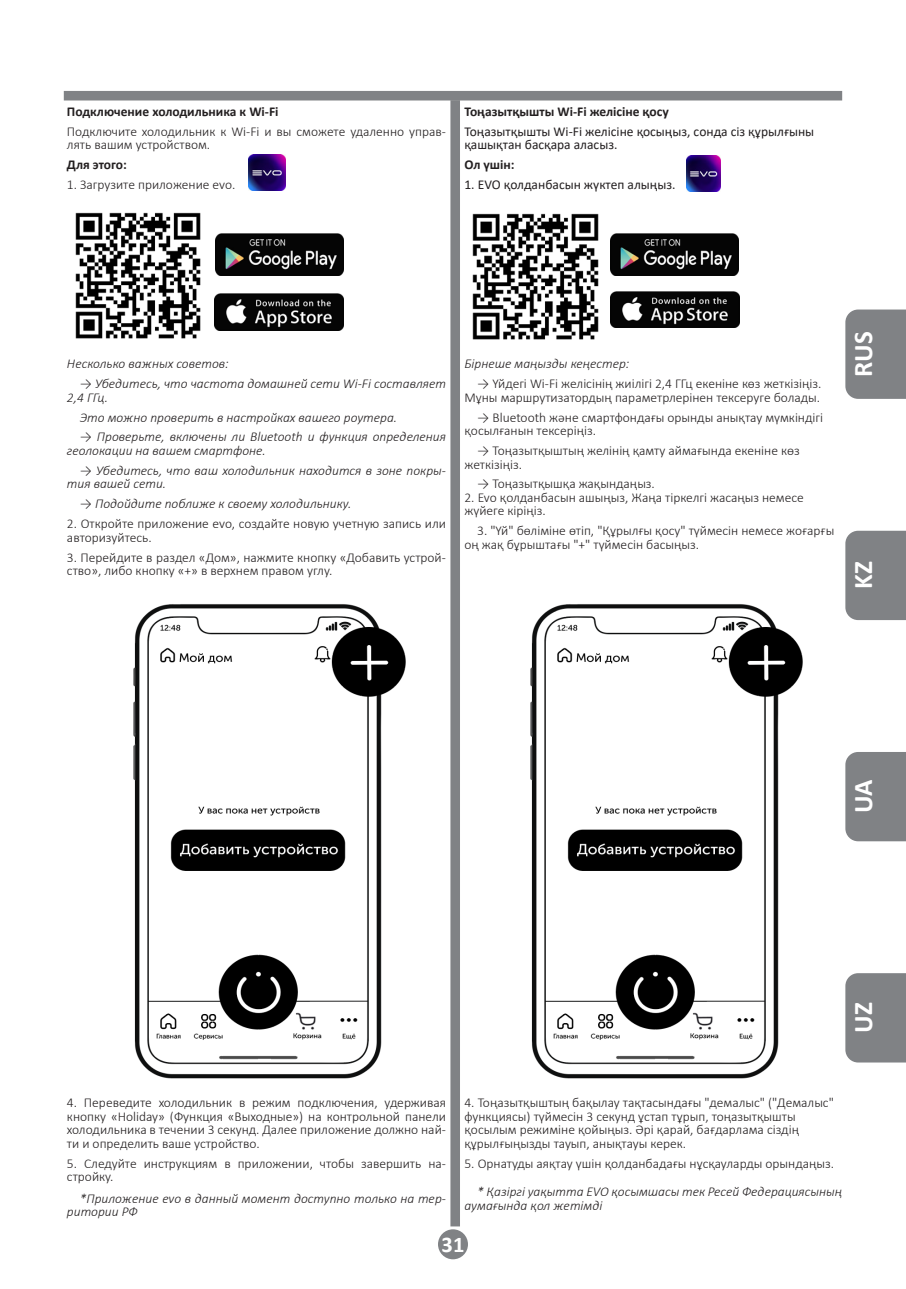
<style>
.page{position:relative;width:906px;height:1289px;background:#fff}
.page>*{position:absolute;margin:0;border:0;box-sizing:border-box;transform-origin:0 0}
.t1{font:700 27px "Calibri";color:#fff}
.t2{font:700 22.5px "Calibri";color:#fff}
.t3{font:300 13.5px/13.5px "Calibri";color:#231f20}
.t4{font:italic 300 13.5px/13.5px "Calibri";color:#231f20}
.t5{font:13.5px/13.5px "Calibri";color:#231f20}
.t6{font:700 13.5px "Calibri";color:#231f20}
</style>
<div class="page">
<div style="left:64px;top:91px;width:778px;height:9px;background:#808285"></div>
<div style="left:438px;top:1229px;width:30px;height:30px;background:#808285;border-radius:50%"></div>
<div style="left:845px;top:752px;width:61px;height:89px;background:#808285"></div>
<div style="left:845px;top:530px;width:61px;height:90px;background:#808285"></div>
<div style="left:845px;top:309px;width:61px;height:90px;background:#808285"></div>
<div style="left:845px;top:973px;width:61px;height:89px;background:#808285"></div>
<img style="left:249px;top:154px;width:36px;height:36px">
<img style="left:75px;top:212px;width:126px;height:127px">
<img style="left:215px;top:233px;width:128px;height:42px">
<img style="left:215px;top:294px;width:128px;height:36px">
<img style="left:686px;top:156px;width:34px;height:35px">
<img style="left:472px;top:213px;width:127px;height:127px">
<img style="left:610px;top:233px;width:128px;height:42px">
<img style="left:610px;top:291px;width:129px;height:37px">
<div style="left:450px;top:100px;width:10px;height:1126px;background:#808285"></div>
<img style="left:133px;top:604px;width:273px;height:475px">
<img style="left:530px;top:604px;width:273px;height:475px">
<p class="t6" style="left:67px;top:102px;width:213px">Подключение холодильника к Wi-Fi</p>
<p class="t3" style="left:67px;top:124px;width:380px">Подключите холодильник к Wi-Fi и вы сможете удаленно управ&shy;лять вашим устройством.</p>
<p class="t6" style="left:67px;top:155px;width:61px">Для этого:</p>
<p class="t3" style="left:67px;top:178px;width:170px">1. Загрузите приложение evo.</p>
<p class="t6" style="left:464px;top:102px;width:206px">Тоңазытқышты Wi-Fi желісіне қосу</p>
<p class="t5" style="left:464px;top:124px;width:351px">Тоңазытқышты Wi-Fi желісіне қосыңыз, сонда сіз құрылғыны қашықтан басқара аласыз.</p>
<p class="t6" style="left:464px;top:155px;width:52px">Ол үшін:</p>
<p class="t5" style="left:464px;top:177px;width:212px">1. EVO қолданбасын жүктеп алыңыз.</p>
<p class="t4" style="left:67px;top:357px;width:163px">Несколько важных советов:</p>
<p class="t4" style="left:67px;top:377px;width:380px;text-indent:13px">→ Убедитесь, что частота домашней сети Wi-Fi составляет<br>2,4 ГГц.</p>
<p class="t4" style="left:80px;top:410px;width:319px">Это можно проверить в настройках вашего роутера.</p>
<p class="t4" style="left:67px;top:430px;width:380px;text-indent:13px">→ Проверьте, включены ли Bluetooth и функция определения геолокации на вашем смартфоне.</p>
<p class="t4" style="left:67px;top:463px;width:380px;text-indent:13px">→ Убедитесь, что ваш холодильник находится в зоне покры&shy;тия вашей сети.</p>
<p class="t4" style="left:80px;top:497px;width:273px">→ Подойдите поближе к своему холодильнику.</p>
<p class="t3" style="left:67px;top:517px;width:380px">2. Откройте приложение evo, создайте новую учетную запись или авторизуйтесь.</p>
<p class="t3" style="left:67px;top:550px;width:380px">3. Перейдите в раздел «Дом», нажмите кнопку «Добавить устрой&shy;ство», либо кнопку «+» в верхнем правом углу.</p>
<p class="t4" style="left:464px;top:357px;width:167px">Бірнеше маңызды кеңестер:</p>
<p class="t3" style="left:464px;top:377px;width:358px;text-align:right">→ Үйдегі Wi-Fi желісінің жиілігі 2,4 ГГц екеніне көз жеткізіңіз.<br>Мұны маршрутизатордың параметрлерінен тексеруге болады.</p>
<p class="t3" style="left:464px;top:410px;width:360px;text-indent:13px">→ Bluetooth және смартфондағы орынды анықтау мүмкіндігі қосылғанын тексеріңіз.</p>
<p class="t3" style="left:464px;top:443px;width:337px;text-indent:13px">→ Тоңазытқыштың желінің қамту аймағында екеніне көз жеткізіңіз.</p>
<p class="t3" style="left:477px;top:477px;width:179px">→ Тоңазытқышқа жақындаңыз.</p>
<p class="t3" style="left:464px;top:490px;width:341px">2. Evo қолданбасын ашыңыз, Жаңа тіркелгі жасаңыз немесе жүйеге кіріңіз.</p>
<p class="t3" style="left:464px;top:524px;width:371px;text-indent:13px">3. "Үй" бөліміне өтіп, "Құрылғы қосу" түймесін немесе жоғарғы оң жақ бұрыштағы "+" түймесін басыңыз.</p>
<h1 class="t1" style="left:844px;top:377px;width:47px;rotate:-90deg">RUS</h1>
<h1 class="t1" style="left:844px;top:589px;width:29px;rotate:-90deg">KZ</h1>
<h1 class="t1" style="left:844px;top:813px;width:35px;rotate:-90deg">UA</h1>
<h1 class="t1" style="left:844px;top:1033px;width:32px;rotate:-90deg">UZ</h1>
<p class="t3" style="left:67px;top:1095px;width:380px;text-align:justify">4. Переведите холодильник в режим подключения, удерживая кнопку «Holiday» (Функция «Выходные») на контрольной панели холодильника в течении 3 секунд. Далее приложение должно най&shy;ти и определить ваше устройство.</p>
<p class="t3" style="left:67px;top:1156px;width:380px">5. Следуйте инструкциям в приложении, чтобы завершить на&shy;стройку.</p>
<p class="t4" style="left:67px;top:1191px;width:380px;text-indent:13px">*Приложение evo в данный момент доступно только на тер&shy;ритории РФ</p>
<p class="t3" style="left:464px;top:1095px;width:371px">4. Тоңазытқыштың бақылау тақтасындағы "демалыс" ("Демалыс" функциясы) түймесін 3 секунд ұстап тұрып, тоңазытқышты қосылым режиміне қойыңыз. Әрі қарай, бағдарлама сіздің құрылғыңызды тауып, анықтауы керек.</p>
<p class="t3" style="left:464px;top:1156px;width:371px">5. Орнатуды аяқтау үшін қолданбадағы нұсқауларды орындаңыз.</p>
<p class="t4" style="left:464px;top:1184px;width:379px;text-indent:13px">* Қазіргі уақытта EVO қосымшасы тек Ресей Федерациясының аумағында қол жетімді</p>
<h2 class="t2" style="left:441px;top:1228px;width:24px">31</h2>
</div>
